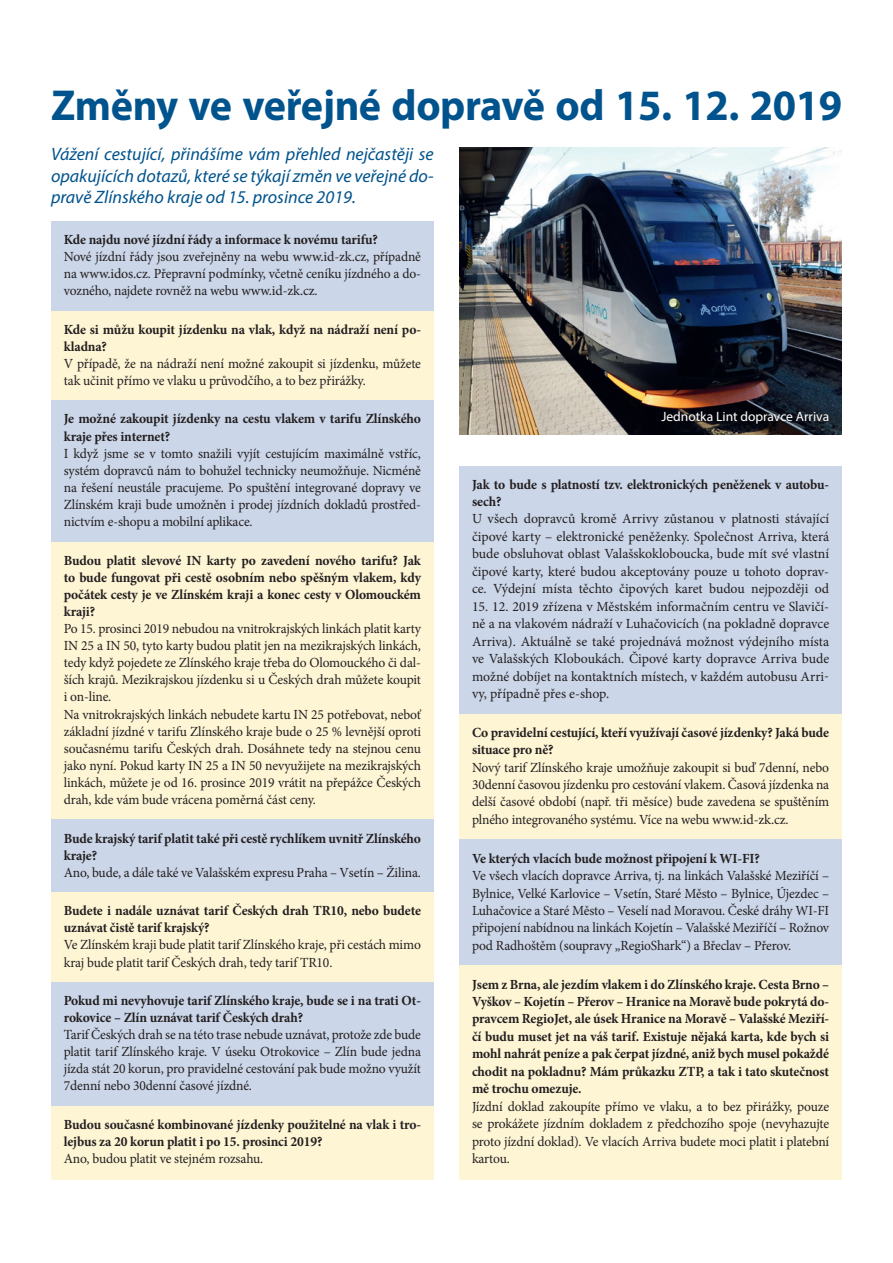
<style>
.page{position:relative;width:893px;height:1263px;background:#fff}
.page>*{position:absolute;margin:0;border:0;box-sizing:border-box;transform-origin:0 0}
.t1{font:700 43.5px "Myriad Pro";letter-spacing:-.01em;color:#00538d}
.t2{font:italic 18px/21.6px "Myriad Pro";color:#00538d;text-align:justify}
.t3{font:13.95px/17.1px "Minion Pro";letter-spacing:-.01em;color:#231f20;text-align:justify}
.t4{font:700 13.95px/17.1px "Minion Pro";letter-spacing:-.01em;color:#231f20}
.t5{font:13.5px "Myriad Pro";color:#fff}
</style>
<div class="page">
<img style="left:459px;top:147px;width:383px;height:287px">
<div style="left:51px;top:221px;width:383px;height:40px;background:#cbd6e8"></div>
<div style="left:51px;top:238px;width:383px;height:74px;background:#cbd6e8"></div>
<div style="left:51px;top:311px;width:383px;height:56px;background:#fef5d5"></div>
<div style="left:51px;top:345px;width:383px;height:57px;background:#fef5d5"></div>
<div style="left:51px;top:401px;width:383px;height:56px;background:#cbd6e8"></div>
<div style="left:51px;top:435px;width:383px;height:108px;background:#cbd6e8"></div>
<div style="left:51px;top:542px;width:383px;height:90px;background:#fef5d5"></div>
<div style="left:51px;top:610px;width:383px;height:108px;background:#fef5d5"></div>
<div style="left:51px;top:696px;width:383px;height:125px;background:#fef5d5"></div>
<div style="left:51px;top:820px;width:383px;height:56px;background:#cbd6e8"></div>
<div style="left:51px;top:854px;width:383px;height:39px;background:#cbd6e8"></div>
<div style="left:51px;top:892px;width:383px;height:57px;background:#fef5d5"></div>
<div style="left:51px;top:926px;width:383px;height:57px;background:#fef5d5"></div>
<div style="left:51px;top:982px;width:383px;height:56px;background:#cbd6e8"></div>
<div style="left:51px;top:1016px;width:383px;height:91px;background:#cbd6e8"></div>
<div style="left:51px;top:1106px;width:383px;height:56px;background:#fef5d5"></div>
<div style="left:51px;top:1140px;width:383px;height:39px;background:#fef5d5"></div>
<div style="left:459px;top:466px;width:383px;height:56px;background:#cbd6e8"></div>
<div style="left:459px;top:500px;width:383px;height:214px;background:#cbd6e8"></div>
<div style="left:459px;top:714px;width:383px;height:57px;background:#fef5d5"></div>
<div style="left:459px;top:749px;width:383px;height:91px;background:#fef5d5"></div>
<div style="left:459px;top:840px;width:383px;height:39px;background:#cbd6e8"></div>
<div style="left:459px;top:857px;width:383px;height:109px;background:#cbd6e8"></div>
<div style="left:459px;top:966px;width:383px;height:144px;background:#fef5d5"></div>
<div style="left:459px;top:1088px;width:383px;height:91px;background:#fef5d5"></div>
<div style="left:660px;top:411px;width:169px;height:13px;background:#231f20;opacity:.75"></div>
<h1 class="t1" style="left:51px;top:77px;width:792px">Změny ve veřejné dopravě od 15. 12. 2019</h1>
<p class="t2" style="left:51px;top:143px;width:384px">Vážení cestující, přinášíme vám přehled nejčastěji se opakujících dotazů, které se týkají změn ve veřejné do&shy;pravě Zlínského kraje od 15. prosince 2019.</p>
<p class="t4" style="left:64px;top:231px;width:316px">Kde najdu nové jízdní řády a informace k novému tarifu?</p>
<p class="t3" style="left:64px;top:248px;width:359px">Nové jízdní řády jsou zveřejněny na webu www.id-zk.cz, případně na www.idos.cz. Přepravní podmínky, včetně ceníku jízdného a do&shy;vozného, najdete rovněž na webu www.id-zk.cz.</p>
<p class="t4" style="left:64px;top:321px;width:359px">Kde si můžu koupit jízdenku na vlak, když na nádraží není po&shy;kladna?</p>
<p class="t3" style="left:64px;top:355px;width:359px">V případě, že na nádraží není možné zakoupit si jízdenku, můžete tak učinit přímo ve vlaku u průvodčího, a to bez přirážky.</p>
<p class="t4" style="left:64px;top:410px;width:359px">Je možné zakoupit jízdenky na cestu vlakem v tarifu Zlínského kraje přes internet?</p>
<p class="t3" style="left:64px;top:445px;width:359px">I když jsme se v tomto snažili vyjít cestujícím maximálně vstříc, systém dopravců nám to bohužel technicky neumožňuje. Nicméně na řešení neustále pracujeme. Po spuštění integrované dopravy ve Zlínském kraji bude umožněn i prodej jízdních dokladů prostřed&shy;nictvím e-shopu a mobilní aplikace.</p>
<p class="t4" style="left:64px;top:551px;width:359px;text-align:justify">Budou platit slevové IN karty po zavedení nového tarifu? Jak to bude fungovat při cestě osobním nebo spěšným vlakem, kdy počátek cesty je ve Zlínském kraji a konec cesty v Olomouckém kraji?</p>
<p class="t3" style="left:64px;top:620px;width:359px;text-align:left">Po 15. prosinci 2019 nebudou na vnitrokrajských linkách platit karty IN 25 a IN 50, tyto karty budou platit jen na mezikrajských linkách, tedy když pojedete ze Zlínského kraje třeba do Olomouckého či dal&shy;ších krajů. Mezikrajskou jízdenku si u Českých drah můžete koupit i on-line.<br>Na vnitrokrajských linkách nebudete kartu IN 25 potřebovat, neboť základní jízdné v tarifu Zlínského kraje bude o 25 % levnější oproti současnému tarifu Českých drah. Dosáhnete tedy na stejnou cenu jako nyní. Pokud karty IN 25 a IN 50 nevyužijete na mezikrajských linkách, můžete je od 16. prosince 2019 vrátit na přepážce Českých drah, kde vám bude vrácena poměrná část ceny.</p>
<p class="t4" style="left:64px;top:829px;width:359px">Bude krajský tarif platit také při cestě rychlíkem uvnitř Zlínského kraje?</p>
<p class="t3" style="left:64px;top:864px;width:359px">Ano, bude, a dále také ve Valašském expresu Praha – Vsetín – Žilina.</p>
<p class="t4" style="left:64px;top:902px;width:359px">Budete i nadále uznávat tarif Českých drah TR10, nebo budete uznávat čistě tarif krajský?</p>
<p class="t3" style="left:64px;top:936px;width:359px">Ve Zlínském kraji bude platit tarif Zlínského kraje, při cestách mimo kraj bude platit tarif Českých drah, tedy tarif TR10.</p>
<p class="t4" style="left:64px;top:992px;width:359px">Pokud mi nevyhovuje tarif Zlínského kraje, bude se i na trati Ot&shy;rokovice – Zlín uznávat tarif Českých drah?</p>
<p class="t3" style="left:64px;top:1026px;width:359px">Tarif Českých drah se na této trase nebude uznávat, protože zde bude platit tarif Zlínského kraje. V úseku Otrokovice – Zlín bude jedna jízda stát 20 korun, pro pravidelné cestování pak bude možno využít 7denní nebo 30denní časové jízdné.</p>
<p class="t4" style="left:64px;top:1116px;width:359px">Budou současné kombinované jízdenky použitelné na vlak i tro&shy;lejbus za 20 korun platit i po 15. prosinci 2019?</p>
<p class="t3" style="left:64px;top:1150px;width:201px">Ano, budou platit ve stejném rozsahu.</p>
<p class="t5" style="left:661px;top:408px;width:169px">Jednotka Lint dopravce Arriva</p>
<p class="t4" style="left:472px;top:475px;width:359px">Jak to bude s platností tzv. elektronických peněženek v autobu&shy;sech?</p>
<p class="t3" style="left:472px;top:510px;width:359px">U všech dopravců kromě Arrivy zůstanou v platnosti stávající čipové karty – elektronické peněženky. Společnost Arriva, která bude obsluhovat oblast Valašskokloboucka, bude mít své vlastní čipové karty, které budou akceptovány pouze u tohoto doprav&shy;ce. Výdejní místa těchto čipových karet budou nejpozději od</p>
<p class="t3" style="left:472px;top:598px;width:359px">15. 12. 2019 zřízena v Městském informačním centru ve Slavičí&shy;ně a na vlakovém nádraží v Luhačovicích (na pokladně dopravce Arriva). Aktuálně se také projednává možnost výdejního místa ve Valašských Kloboukách. Čipové karty dopravce Arriva bude možné dobíjet na kontaktních místech, v každém autobusu Arri&shy;vy, případně přes e-shop.</p>
<p class="t4" style="left:472px;top:723px;width:359px">Co pravidelní cestující, kteří využívají časové jízdenky? Jaká bude situace pro ně?</p>
<p class="t3" style="left:472px;top:758px;width:359px">Nový tarif Zlínského kraje umožňuje zakoupit si buď 7denní, nebo 30denní časovou jízdenku pro cestování vlakem. Časová jízdenka na delší časové období (např. tři měsíce) bude zavedena se spuštěním plného integrovaného systému. Více na webu www.id-zk.cz.</p>
<p class="t4" style="left:472px;top:849px;width:289px">Ve kterých vlacích bude možnost připojení k WI-FI?</p>
<p class="t3" style="left:472px;top:867px;width:359px">Ve všech vlacích dopravce Arriva, tj. na linkách Valašské Meziříčí – Bylnice, Velké Karlovice – Vsetín, Staré Město – Bylnice, Újezdec – Luhačovice a Staré Město – Veselí nad Moravou. České dráhy WI-FI připojení nabídnou na linkách Kojetín – Valašské Meziříčí – Rožnov pod Radhoštěm (soupravy „RegioShark“) a Břeclav – Přerov.</p>
<p class="t4" style="left:472px;top:975px;width:359px;text-align:justify">Jsem z Brna, ale jezdím vlakem i do Zlínského kraje. Cesta Brno – Vyškov – Kojetín – Přerov – Hranice na Moravě bude pokrytá do&shy;pravcem RegioJet, ale úsek Hranice na Moravě – Valašské Meziří&shy;čí budu muset jet na váš tarif. Existuje nějaká karta, kde bych si mohl nahrát peníze a pak čerpat jízdné, aniž bych musel pokaždé chodit na pokladnu? Mám průkazku ZTP, a tak i tato skutečnost mě trochu omezuje.</p>
<p class="t3" style="left:472px;top:1098px;width:359px">Jízdní doklad zakoupíte přímo ve vlaku, a to bez přirážky, pouze se prokážete jízdním dokladem z předchozího spoje (nevyhazujte proto jízdní doklad). Ve vlacích Arriva budete moci platit i platební kartou.</p>
</div>
